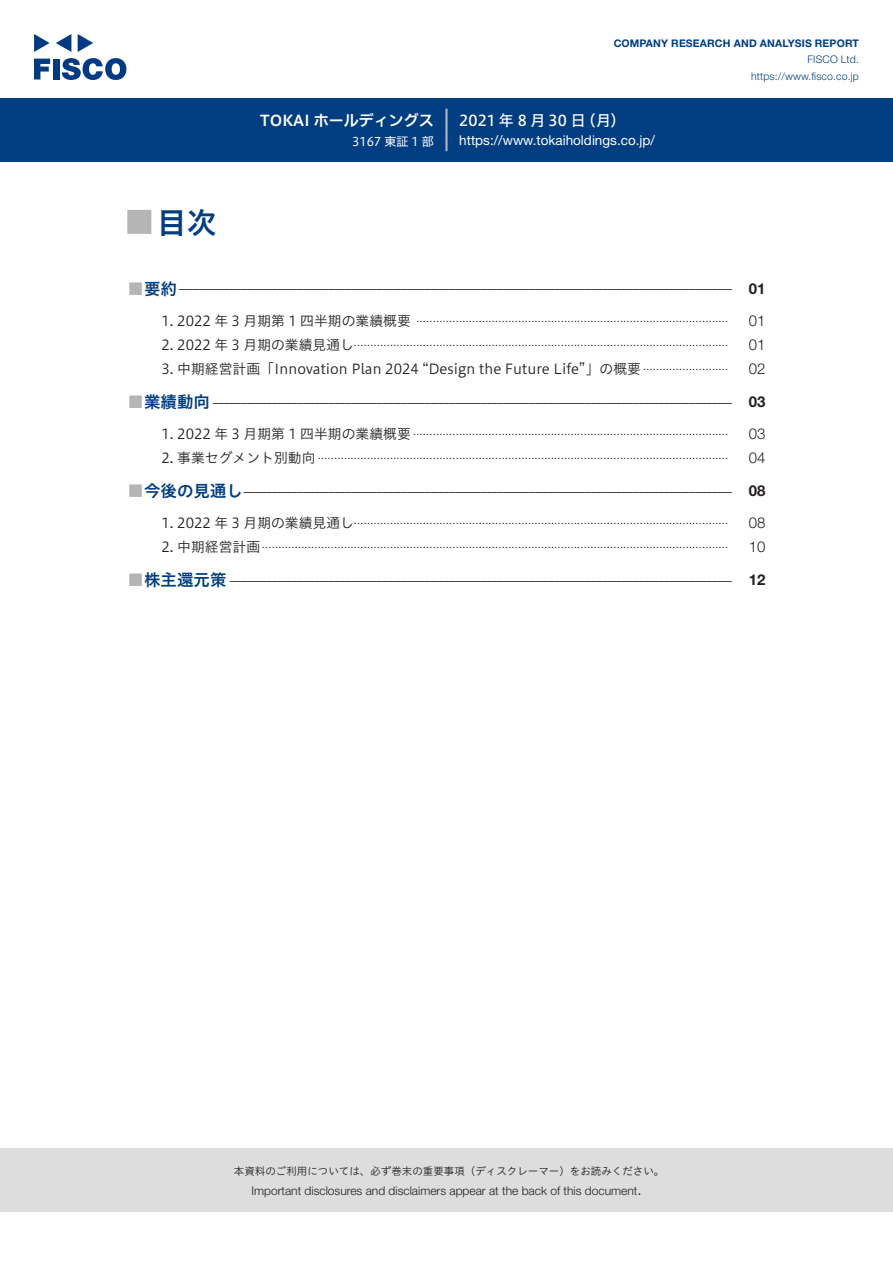
<style>
.page{position:relative;width:893px;height:1263px;background:#fff}
.page>*{position:absolute;margin:0;border:0;box-sizing:border-box;transform-origin:0 0}
.t1{font:30px "Hiragino UD Sans Std N W6";color:#003d81}
.t2{font:24px "Hiragino UD Sans Std W6";color:#b5b5b6}
.t3{font:16.5px "Hiragino UD Sans Std W6";color:#003d81}
.t4{font:300 15px "Helvetica Neue LT Std";color:#231f20}
.t5{font:15px "Hiragino UD Sans F Std N W5";letter-spacing:.01em;color:#fff}
.t6{font:15px "Hiragino UD Sans F Std N W6";color:#fff}
.t7{font:700 15px "Helvetica Neue LT Std";color:#231f20}
.t8{font:13.8px "Hiragino UD Sans Std W3";color:#231f20}
.t9{font:13.5px "Helvetica Neue LT Std";color:#fff}
.t10{font:12px "Hiragino UD Sans Std W3";color:#231f20}
.t11{font:300 12px "Helvetica Neue LT Std";color:#231f20}
.t12{font:12px "Hiragino UD Sans F Std N W4";color:#fff}
.t13{font:10.5px "Hiragino UD Sans Std W3";color:#231f20}
.t14{font:700 10.5px "Helvetica Neue LT Std";letter-spacing:.015em;color:#003d81}
.t15{font:300 10.5px/16.5px "Helvetica Neue LT Std";letter-spacing:.015em;color:#003d81;text-align:right}
.t16{font:9px "Hiragino UD Sans Std W3";color:#231f20}
.s1{color:#b5b5b6}
</style>
<div class="page">
<div style="left:0;top:1148px;width:893px;height:64px;background:#ddd"></div>
<svg style="left:34px;top:59px;width:16px;height:20px"></svg>
<div style="left:53px;top:59px;width:6px;height:20px;background:#003a83"></div>
<svg style="left:62px;top:58px;width:64px;height:22px"></svg>
<svg style="left:34px;top:34px;width:16px;height:18px"></svg>
<svg style="left:78px;top:34px;width:15px;height:18px"></svg>
<svg style="left:56px;top:34px;width:15px;height:18px"></svg>
<div style="left:0;top:98px;width:893px;height:64px;background:#003d81"></div>
<hr style="left:445px;top:109px;width:3px;height:42px;background:#b5b5b6">
<h2 class="t2" style="left:128px;top:204px;width:25px">█</h2>
<h1 class="t1" style="left:157px;top:199px;width:61px">目次</h1>
<p class="t6" style="left:260px;top:109px;width:175px">TOKAI ホールディングス</p>
<p class="t12" style="left:352px;top:132px;width:83px">3167 東証 1 部</p>
<p class="t14" style="left:614px;top:37px;width:247px">COMPANY RESEARCH AND ANALYSIS REPORT</p>
<p class="t15" style="left:751px;top:51px;width:109px">FISCO Ltd. https://www.fisco.co j p.</p>
<p class="t5" style="left:581px;top:109px;width:46px">（月(</p>
<p class="t5" style="left:459px;top:109px;width:128px">2021年 8 月30 日</p>
<p class="t9" style="left:459px;top:132px;width:197px">https://www.tokaiholdings.co j p. /</p>
<h3 class="t3" style="left:128px;top:276px;width:51px"><span class="s1">■</span>要約</h3>
<p class="t10" style="left:177px;top:280px;width:557px">-----------------------------------------------------------------------------------------------------------------------------------------------------------------------------------------------------</p>
<p class="t8" style="left:162px;top:310px;width:251px">1. 2022 年 3 月期第 1 四半期の業績概要</p>
<p class="t16" style="left:417px;top:312px;width:313px">...............................................................................................</p>
<p class="t8" style="left:162px;top:334px;width:194px">2. 2022 年 3 月期の業績見通し</p>
<p class="t16" style="left:354px;top:336px;width:375px">..................................................................................................................</p>
<p class="t8" style="left:162px;top:358px;width:481px">3. 中期経営計画「Innovation Plan 2024 “Design the Future Life”」の概要</p>
<p class="t16" style="left:643px;top:360px;width:86px">..........................</p>
<h3 class="t3" style="left:128px;top:389px;width:84px"><span class="s1">■</span>業績動向</h3>
<p class="t10" style="left:210px;top:393px;width:524px">-----------------------------------------------------------------------------------------------------------------------------------------------------------------------------------------</p>
<p class="t8" style="left:162px;top:423px;width:251px">1. 2022 年 3 月期第 1 四半期の業績概要</p>
<p class="t16" style="left:413px;top:425px;width:316px">................................................................................................</p>
<p class="t8" style="left:162px;top:447px;width:155px">2. 事業セグメント別動向</p>
<p class="t16" style="left:318px;top:449px;width:411px">.............................................................................................................................</p>
<h3 class="t3" style="left:128px;top:478px;width:117px"><span class="s1">■</span>今後の見通し</h3>
<p class="t10" style="left:243px;top:482px;width:491px">------------------------------------------------------------------------------------------------------------------------------------------------------------------------------</p>
<p class="t8" style="left:162px;top:512px;width:194px">1. 2022 年 3 月期の業績見通し</p>
<p class="t16" style="left:354px;top:514px;width:375px">..................................................................................................................</p>
<p class="t8" style="left:162px;top:536px;width:100px">2. 中期経営計画</p>
<p class="t16" style="left:262px;top:538px;width:467px">..............................................................................................................................................</p>
<h3 class="t3" style="left:128px;top:567px;width:101px"><span class="s1">■</span>株主還元策</h3>
<p class="t10" style="left:227px;top:571px;width:508px">-----------------------------------------------------------------------------------------------------------------------------------------------------------------------------------</p>
<p class="t7" style="left:749px;top:279px;width:18px">01</p>
<p class="t4" style="left:749px;top:311px;width:18px">01</p>
<p class="t4" style="left:749px;top:335px;width:18px">01</p>
<p class="t4" style="left:749px;top:359px;width:18px">02</p>
<p class="t7" style="left:749px;top:392px;width:18px">03</p>
<p class="t4" style="left:749px;top:424px;width:18px">03</p>
<p class="t4" style="left:749px;top:448px;width:18px">04</p>
<p class="t7" style="left:749px;top:481px;width:18px">08</p>
<p class="t4" style="left:749px;top:513px;width:18px">08</p>
<p class="t4" style="left:749px;top:537px;width:18px">10</p>
<p class="t7" style="left:749px;top:570px;width:18px">12</p>
<p class="t13" style="left:234px;top:1163px;width:432px">本資料のご利用については、必ず巻末の重要事項（ディスクレーマー）をお読みください。</p>
<p class="t4" style="left:637px;top:1180px;width:6px">.</p>
<p class="t11" style="left:251px;top:1183px;width:387px">Important disclosures and disclaimers appear at the back of this document</p>
</div>
